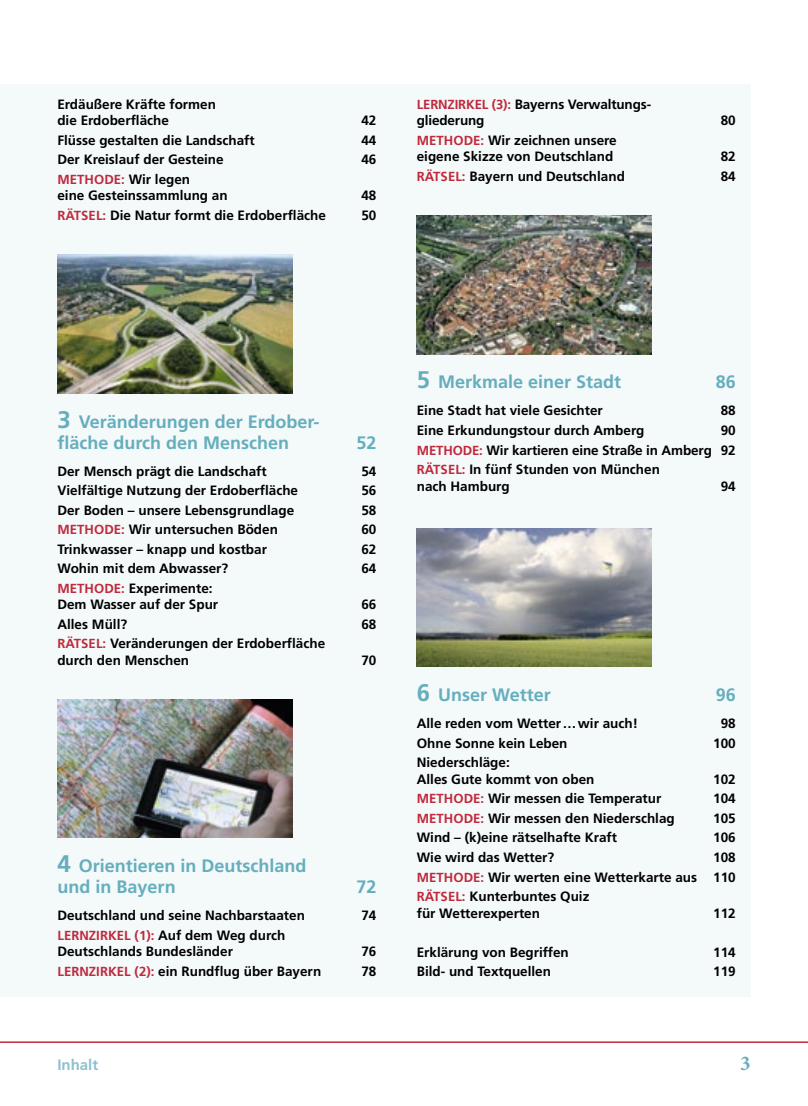
<style>
.page{position:relative;width:808px;height:1106px;background:#fff}
.page>*{position:absolute;margin:0;border:0;box-sizing:border-box;transform-origin:0 0}
._71_Pagina{font:700 21px "Minion Pro";color:#65aebd}
._90_2_Inhalt_Head{font:700 18px/21px "Frutiger LT Std";color:#65aebd}
._72_Kolumne{font:700 15px "Frutiger LT Std";color:#8cc1ce}
._90_3_Inhalt_Methode{font:700 13.5px/16.5px "Frutiger LT Std";color:#000}
._90_Inhalt{font:700 13.5px/16.5px "Frutiger LT Std";color:#000}
._90_3_Inhalt_Methode-2{font:700 13.2px "Frutiger LT Std";letter-spacing:.005em;color:#bf2a3c}
.s1{font-size:13.2px;color:#bf2a3c}
.s2{font-size:13.5px;color:#000}
.s3{font-size:24px}
</style>
<div class="page">
<hr style="left:0;top:1041px;width:808px;height:1px;background:#bf2a3c">
<div style="left:0;top:84px;width:750px;height:912px;background:#f4f9fa"></div>
<img style="left:57px;top:254px;width:235px;height:139px">
<img style="left:58px;top:699px;width:234px;height:138px">
<img style="left:417px;top:215px;width:235px;height:139px">
<img style="left:417px;top:528px;width:235px;height:139px">
<p class="_90_Inhalt" style="left:57px;top:96px;width:160px">Erdäußere Kräfte formen die Erdoberfläche</p>
<p class="_90_Inhalt" style="left:361px;top:112px;width:17px">42</p>
<p class="_90_3_Inhalt_Methode" style="left:417px;top:96px;width:236px"><span class="s1">LERNZIRKEL (3):</span> Bayerns Verwaltungs&shy;gliederung</p>
<p class="_90_3_Inhalt_Methode" style="left:721px;top:112px;width:17px">80</p>
<p class="_90_Inhalt" style="left:57px;top:132px;width:199px">Flüsse gestalten die Landschaft</p>
<p class="_90_Inhalt" style="left:361px;top:132px;width:17px">44</p>
<p class="_90_Inhalt" style="left:57px;top:151px;width:168px">Der Kreislauf der Gesteine</p>
<p class="_90_Inhalt" style="left:361px;top:151px;width:17px">46</p>
<p class="_90_3_Inhalt_Methode-2" style="left:57px;top:171px;width:134px">METHODE: <span class="s2">Wir legen</span></p>
<p class="_90_3_Inhalt_Methode" style="left:57px;top:187px;width:172px">eine Gesteinssammlung an</p>
<p class="_90_3_Inhalt_Methode" style="left:361px;top:187px;width:17px">48</p>
<p class="_90_3_Inhalt_Methode" style="left:57px;top:207px;width:270px"><span class="s1">RÄTSEL:</span> Die Natur formt die Erdoberfläche</p>
<p class="_90_3_Inhalt_Methode" style="left:361px;top:207px;width:17px">50</p>
<p class="_90_3_Inhalt_Methode" style="left:417px;top:132px;width:202px"><span class="s1">METHODE:</span> Wir zeichnen unsere eigene Skizze von Deutschland</p>
<p class="_90_3_Inhalt_Methode" style="left:721px;top:148px;width:17px">82</p>
<p class="_90_3_Inhalt_Methode" style="left:417px;top:168px;width:210px"><span class="s1">RÄTSEL:</span> Bayern und Deutschland</p>
<p class="_90_3_Inhalt_Methode" style="left:721px;top:168px;width:17px">84</p>
<p class="_90_2_Inhalt_Head" style="left:57px;top:411px;width:264px"><span class="s3">3</span> Veränderungen der Erdober&shy;fläche durch den Menschen</p>
<p class="_90_2_Inhalt_Head" style="left:356px;top:432px;width:22px">52</p>
<p class="_90_Inhalt" style="left:57px;top:462px;width:211px">Der Mensch prägt die Landschaft</p>
<p class="_90_Inhalt" style="left:361px;top:462px;width:17px">54</p>
<p class="_90_Inhalt" style="left:57px;top:482px;width:242px">Vielfältige Nutzung der Erdoberfläche</p>
<p class="_90_Inhalt" style="left:361px;top:482px;width:17px">56</p>
<p class="_90_Inhalt" style="left:57px;top:501px;width:238px">Der Boden – unsere Lebensgrundlage</p>
<p class="_90_Inhalt" style="left:361px;top:501px;width:17px">58</p>
<p class="_90_3_Inhalt_Methode" style="left:57px;top:521px;width:222px"><span class="s1">METHODE:</span> Wir untersuchen Böden</p>
<p class="_90_3_Inhalt_Methode" style="left:361px;top:521px;width:17px">60</p>
<p class="_90_Inhalt" style="left:57px;top:540px;width:211px">Trinkwasser – knapp und kostbar</p>
<p class="_90_Inhalt" style="left:361px;top:540px;width:17px">62</p>
<p class="_90_Inhalt" style="left:57px;top:560px;width:172px">Wohin mit dem Abwasser?</p>
<p class="_90_Inhalt" style="left:361px;top:560px;width:17px">64</p>
<p class="_90_3_Inhalt_Methode" style="left:57px;top:579px;width:162px"><span class="s1">METHODE:</span> Experimente:<br>Dem Wasser auf der Spur</p>
<p class="_90_3_Inhalt_Methode" style="left:361px;top:596px;width:17px">66</p>
<p class="_90_Inhalt" style="left:57px;top:615px;width:71px">Alles Müll?</p>
<p class="_90_Inhalt" style="left:361px;top:615px;width:17px">68</p>
<p class="_90_3_Inhalt_Methode" style="left:57px;top:635px;width:269px"><span class="s1">RÄTSEL:</span> Veränderungen der Erdoberfläche durch den Menschen</p>
<p class="_90_3_Inhalt_Methode" style="left:361px;top:651px;width:17px">70</p>
<p class="_90_2_Inhalt_Head" style="left:57px;top:855px;width:250px"><span class="s3">4</span> Orientieren in Deutschland und in Bayern</p>
<p class="_90_2_Inhalt_Head" style="left:356px;top:876px;width:22px">72</p>
<p class="_90_Inhalt" style="left:57px;top:907px;width:249px">Deutschland und seine Nachbarstaaten</p>
<p class="_90_Inhalt" style="left:361px;top:907px;width:17px">74</p>
<p class="_90_3_Inhalt_Methode-2" style="left:57px;top:927px;width:229px">LERNZIRKEL (1): <span class="s2">Auf dem Weg durch</span></p>
<p class="_90_3_Inhalt_Methode" style="left:57px;top:943px;width:177px">Deutschlands Bundesländer</p>
<p class="_90_3_Inhalt_Methode" style="left:361px;top:943px;width:17px">76</p>
<p class="_90_3_Inhalt_Methode" style="left:57px;top:963px;width:265px"><span class="s1">LERNZIRKEL (2):</span> ein Rundflug über Bayern</p>
<p class="_90_3_Inhalt_Methode" style="left:361px;top:963px;width:17px">78</p>
<p class="_90_2_Inhalt_Head" style="left:417px;top:372px;width:206px"><span class="s3">5</span> Merkmale einer Stadt</p>
<p class="_90_2_Inhalt_Head" style="left:716px;top:372px;width:22px">86</p>
<p class="_90_Inhalt" style="left:417px;top:402px;width:188px">Eine Stadt hat viele Gesichter</p>
<p class="_90_Inhalt" style="left:721px;top:402px;width:17px">88</p>
<p class="_90_Inhalt" style="left:417px;top:422px;width:229px">Eine Erkundungstour durch Amberg</p>
<p class="_90_Inhalt" style="left:721px;top:422px;width:17px">90</p>
<p class="_90_3_Inhalt_Methode" style="left:417px;top:441px;width:320px"><span class="s1">METHODE:</span> Wir kartieren eine Straße in Amberg 92</p>
<p class="_90_3_Inhalt_Methode" style="left:417px;top:461px;width:245px"><span class="s1">RÄTSEL:</span> In fünf Stunden von München nach Hamburg</p>
<p class="_90_3_Inhalt_Methode" style="left:721px;top:477px;width:17px">94</p>
<p class="_90_2_Inhalt_Head" style="left:417px;top:684px;width:135px"><span class="s3">6</span> Unser Wetter</p>
<p class="_90_2_Inhalt_Head" style="left:716px;top:684px;width:22px">96</p>
<p class="_90_Inhalt" style="left:417px;top:715px;width:223px">Alle reden vom Wetter…wir auch!</p>
<p class="_90_Inhalt" style="left:721px;top:715px;width:17px">98</p>
<p class="_90_Inhalt" style="left:417px;top:735px;width:152px">Ohne Sonne kein Leben</p>
<p class="_90_Inhalt" style="left:713px;top:735px;width:24px">100</p>
<p class="_90_Inhalt" style="left:417px;top:754px;width:179px">Niederschläge:<br>Alles Gute kommt von oben</p>
<p class="_90_Inhalt" style="left:713px;top:771px;width:24px">102</p>
<p class="_90_3_Inhalt_Methode" style="left:417px;top:790px;width:246px"><span class="s1">METHODE:</span> Wir messen die Temperatur</p>
<p class="_90_3_Inhalt_Methode" style="left:713px;top:790px;width:24px">104</p>
<p class="_90_3_Inhalt_Methode" style="left:417px;top:810px;width:260px"><span class="s1">METHODE:</span> Wir messen den Niederschlag</p>
<p class="_90_3_Inhalt_Methode" style="left:713px;top:810px;width:24px">105</p>
<p class="_90_Inhalt" style="left:417px;top:829px;width:202px">Wind – (k)eine rätselhafte Kraft</p>
<p class="_90_Inhalt" style="left:713px;top:829px;width:24px">106</p>
<p class="_90_Inhalt" style="left:417px;top:849px;width:139px">Wie wird das Wetter?</p>
<p class="_90_Inhalt" style="left:713px;top:849px;width:24px">108</p>
<p class="_90_3_Inhalt_Methode" style="left:417px;top:868px;width:320px"><span class="s1">METHODE:</span> Wir werten eine Wetterkarte aus 110</p>
<p class="_90_3_Inhalt_Methode" style="left:417px;top:888px;width:174px"><span class="s1">RÄTSEL:</span> Kunterbuntes Quiz für Wetterexperten</p>
<p class="_90_3_Inhalt_Methode" style="left:713px;top:904px;width:24px">112</p>
<p class="_90_Inhalt" style="left:417px;top:943px;width:154px">Erklärung von Begriffen</p>
<p class="_90_Inhalt" style="left:713px;top:943px;width:24px">114</p>
<p class="_90_Inhalt" style="left:417px;top:963px;width:136px">Bild- und Textquellen</p>
<p class="_90_Inhalt" style="left:713px;top:963px;width:24px">119</p>
<p class="_72_Kolumne" style="left:57px;top:1056px;width:42px">Inhalt</p>
<p class="_71_Pagina" style="left:740px;top:1048px;width:12px">3</p>
</div>
